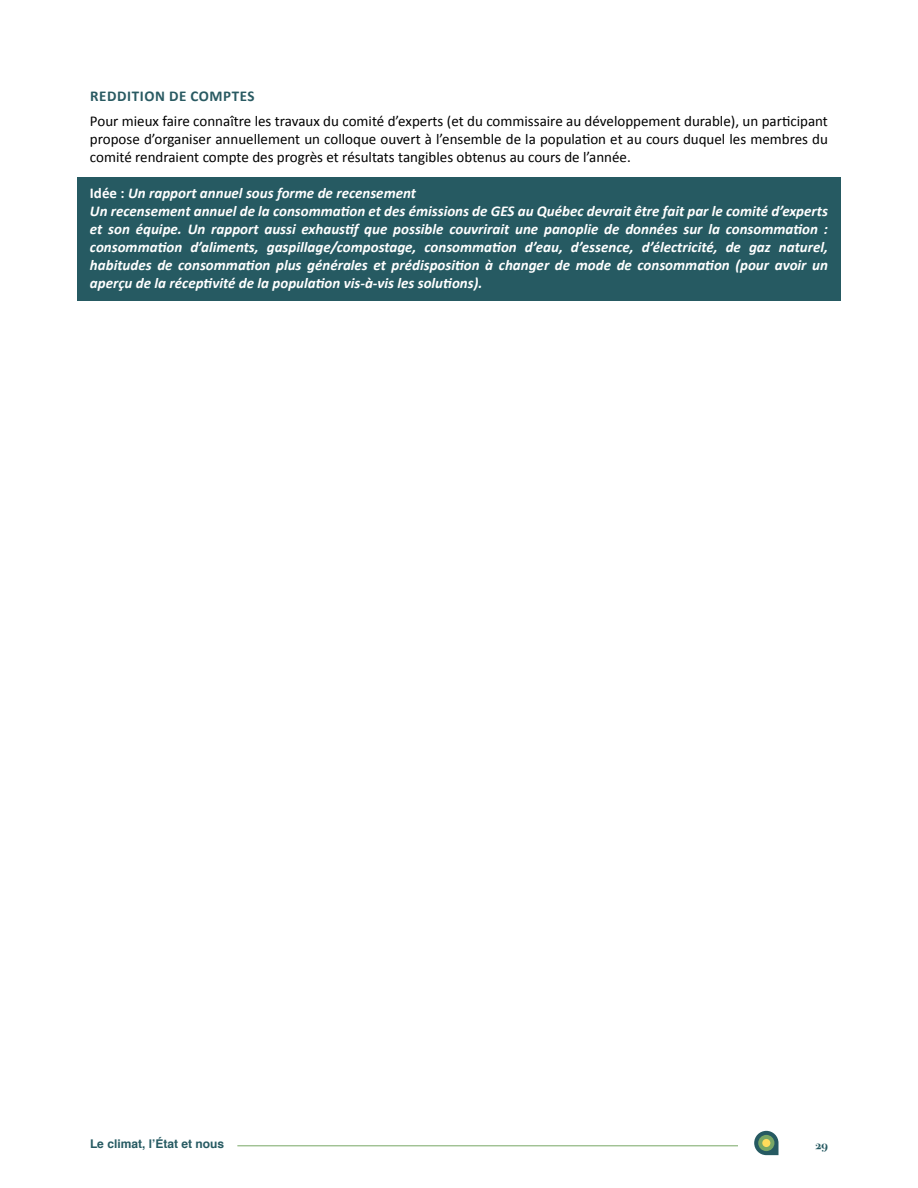
<style>
.page{position:relative;width:918px;height:1188px;background:#fff}
.page>*{position:absolute;margin:0;border:0;box-sizing:border-box;transform-origin:0 0}
.t1{font:italic 700 15px/18px "Calibri";color:#fff}
.t2{font:15px/18px "Calibri";color:#000;text-align:justify}
.t3{font:700 15px "Calibri";letter-spacing:.04em;color:#295a62}
.t4{font:700 12px "Helvetica";color:#265a62}
.t5{font:700 12px "Bodoni Svty Two OSITCTT";color:#265a62}
.s1{font-style:normal}
</style>
<div class="page">
<svg style="left:754px;top:1131px;width:24px;height:24px"></svg>
<div style="left:758px;top:1135px;width:16px;height:16px;background:#78a765;border-radius:50%"></div>
<div style="left:762px;top:1139px;width:8px;height:8px;background:#ffdc5b;border-radius:50%"></div>
<hr style="left:237px;top:1146px;width:501px;height:1px;background:#78a765">
<div style="left:77px;top:178px;width:764px;height:123px;background:#265a62"></div>
<p class="t3" style="left:90px;top:87px;width:166px">REDDITION DE COMPTES</p>
<p class="t2" style="left:90px;top:112px;width:739px">Pour mieux faire connaître les travaux du comité d’experts (et du commissaire au développement durable), un participant propose d’organiser annuellement un colloque ouvert à l’ensemble de la population et au cours duquel les membres du comité rendraient compte des progrès et résultats tangibles obtenus au cours de l’année.</p>
<p class="t1" style="left:90px;top:184px;width:740px"><span class="s1">IDÉE :</span> Un rapport annuel sous forme de recensement<br>Un recensement annuel de la consommation et des émissions de GES au Québec devrait être fait par le comité d’experts et son équipe. Un rapport aussi exhaustif que possible couvrirait une panoplie de données sur la consommation : consommation d’aliments, gaspillage/compostage, consommation d’eau, d’essence, d’électricité, de gaz naturel, habitudes de consommation plus générales et prédisposition à changer de mode de consommation (pour avoir un aperçu de la réceptivité de la population vis-à-vis les solutions).</p>
<p class="t4" style="left:90px;top:1138px;width:136px">Le climat, l’État et nous</p>
<p class="t5" style="left:816px;top:1137px;width:14px">29</p>
</div>
